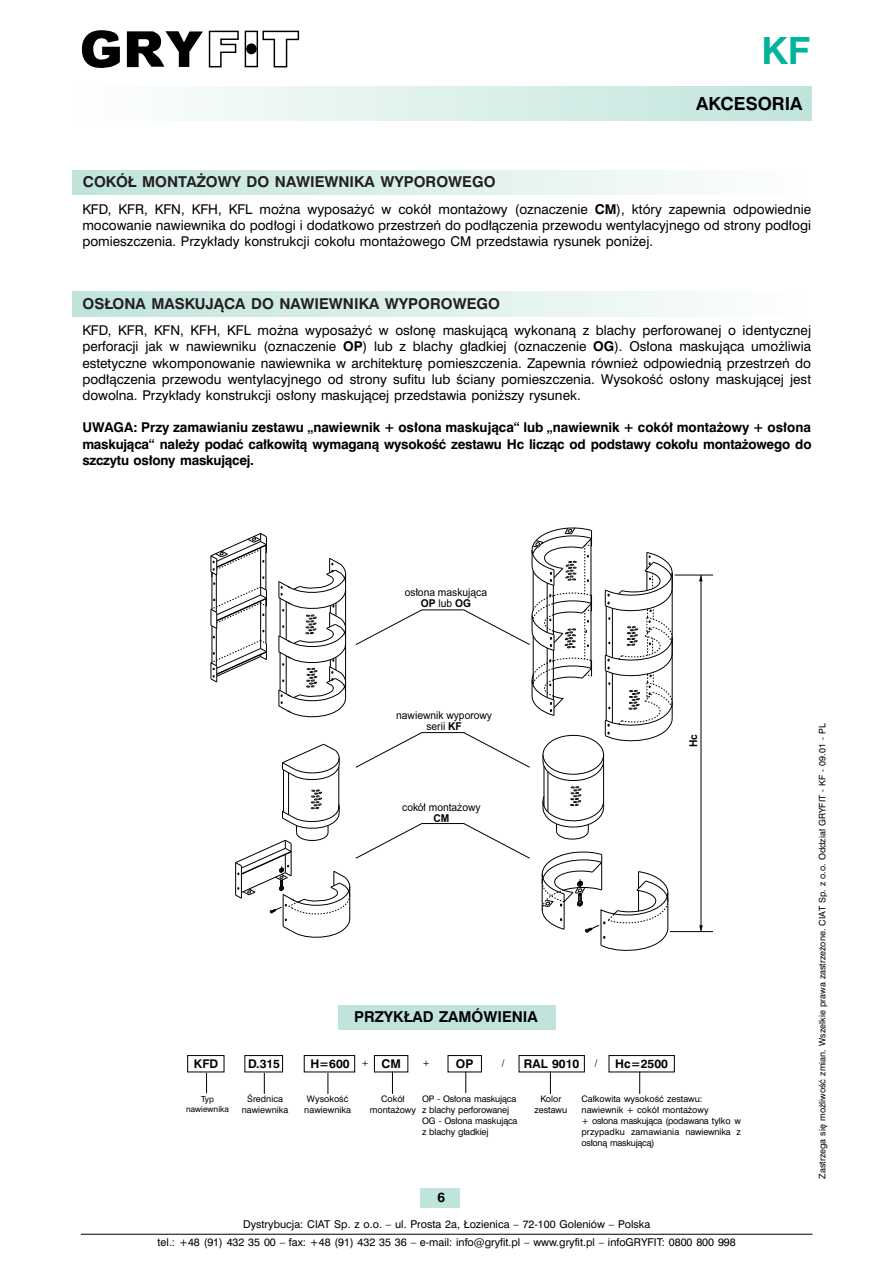
<style>
.page{position:relative;width:893px;height:1262px;background:#fff}
.page>*{position:absolute;margin:0;border:0;box-sizing:border-box;transform-origin:0 0}
.t1{font:700 37.5px "Swiss 721 PL";color:#00b49c}
.t2{font:700 18px "Swiss 721 PL";color:#000}
.t3{font:700 15px "Swiss 721 PL";color:#231f20}
.t4{font:700 15px "Swiss 721 PL";color:#000}
.t5{font:13.5px/16.2px "Swiss 721 PL";color:#000;text-align:justify}
.t6{font:700 13.5px/16.2px "Swiss 721 PL";letter-spacing:-.015em;color:#000;text-align:justify}
.t7{font:700 12px "Swiss 721 PL";color:#000}
.t8{font:10.8px/17.2px "Swiss 721 PL";color:#000;text-align:center}
.t9{font:10.8px/10.8px "Arial PL";color:#000;text-align:center;scale:.95 1}
.t10{font:10.8px "Arial Bold PL";color:#000;scale:.95 1}
.t11{font:9px/10.8px "Swiss 721 PL";color:#000;text-align:center}
.t12{font:8.25px/9.9px "Swiss 721 PL";color:#000;text-align:center}
.s1{font-weight:700}
.s2{font-family:"Arial PL"}
.s3{font-family:"Arial Bold PL"}
</style>
<div class="page">
<div style="left:72px;top:86px;width:739px;height:34px;background:linear-gradient(to right,#feffff,#c0e4db)"></div>
<div style="left:420px;top:1188px;width:39px;height:19px;background:#c0e4dc"></div>
<svg style="left:210px;top:527px;width:468px;height:424px"></svg>
<hr style="left:674px;top:574px;width:39px;height:1px;background:#000">
<hr style="left:670px;top:931px;width:43px;height:1px;background:#000">
<hr style="left:700px;top:575px;width:1px;height:356px;background:#000">
<svg style="left:699px;top:925px;width:3px;height:6px"></svg>
<svg style="left:699px;top:575px;width:3px;height:6px"></svg>
<div style="left:72px;top:292px;width:739px;height:24px;background:linear-gradient(to right,#bfe4db,#fefffe)"></div>
<div style="left:338px;top:1005px;width:217px;height:24px;background:#c0e4dc"></div>
<div style="left:72px;top:170px;width:740px;height:24px;background:linear-gradient(to right,#bfe4db,#fefffe)"></div>
<svg style="left:262px;top:30px;width:38px;height:38px"></svg>
<div style="left:245px;top:31px;width:13px;height:36px;border:1px solid #000"></div>
<div style="left:246px;top:43px;width:11px;height:11px;background:#000;border:1px solid #000;border-radius:50%"></div>
<svg style="left:127px;top:30px;width:112px;height:38px"></svg>
<svg style="left:81px;top:30px;width:39px;height:38px"></svg>
<hr style="left:81px;top:1233px;width:731px;height:1px;background:#000">
<svg style="left:550px;top:1072px;width:1px;height:22px"></svg>
<svg style="left:639px;top:1072px;width:1px;height:22px"></svg>
<svg style="left:465px;top:1072px;width:1px;height:21px"></svg>
<svg style="left:187px;top:1055px;width:221px;height:39px"></svg>
<div style="left:447px;top:1055px;width:34px;height:17px;border:1px solid #000"></div>
<div style="left:518px;top:1055px;width:66px;height:17px;border:1px solid #000"></div>
<div style="left:608px;top:1055px;width:66px;height:17px;border:1px solid #000"></div>
<h1 class="t1" style="left:761px;top:32px;width:50px">KF</h1>
<p class="t3" style="left:83px;top:174px;width:414px">COKÓ¸ MONTA˚OWY DO NAWIEWNIKA WYPOROWEGO</p>
<h2 class="t2" style="left:696px;top:95px;width:108px">AKCESORIA</h2>
<p class="t5" style="left:82px;top:202px;width:730px">KFD, KFR, KFN, KFH, KFL mo˝na wyposa˝yç w cokó∏ monta˝owy (oznaczenie <span class="s1">CM</span>), który zapewnia odpowiednie mocowanie nawiewnika do pod∏ogi i dodatkowo przestrzeƒ do pod∏àczenia przewodu wentylacyjnego od strony pod∏ogi pomieszczenia. Przyk∏ady konstrukcji coko∏u monta˝owego CM przedstawia rysunek poni˝ej.</p>
<p class="t3" style="left:83px;top:296px;width:419px">OS¸ONA MASKUJÑCA DO NAWIEWNIKA WYPOROWEGO</p>
<p class="t5" style="left:82px;top:323px;width:730px">KFD, KFR, KFN, KFH, KFL mo˝na wyposa˝yç w os∏on´ maskujàcà wykonanà z blachy perforowanej o identycznej perforacji jak w nawiewniku (oznaczenie <span class="s1">OP</span>) lub z blachy g∏adkiej (oznaczenie <span class="s1">OG</span>). Os∏ona maskujàca umo˝liwia estetyczne wkomponowanie nawiewnika w architektur´ pomieszczenia. Zapewnia równie˝ odpowiednià przestrzeƒ do pod∏àczenia przewodu wentylacyjnego od strony sufitu lub Êciany pomieszczenia. WysokoÊç os∏ony maskujàcej jest dowolna. Przyk∏ady konstrukcji os∏ony maskujàcej przedstawia poni˝szy rysunek.</p>
<p class="t6" style="left:82px;top:420px;width:730px">UWAGA: Przy zamawianiu zestawu „nawiewnik + os∏ona maskujàca“ lub „nawiewnik + cokó∏ monta˝owy + os∏ona maskujàca“ nale˝y podaç ca∏kowità wymaganà wysokoÊç zestawu Hc liczàc od podstawy coko∏u monta˝owego do szczytu os∏ony maskujàcej.</p>
<p class="t9" style="left:405px;top:587px;width:88px">os∏ona maskujàca</p>
<p class="t10" style="left:421px;top:599px;width:54px">OP <span class="s2">lub</span> OG</p>
<p class="t9" style="left:396px;top:710px;width:102px">nawiewnik wyporowy serii <span class="s3">KF</span></p>
<p class="t9" style="left:402px;top:802px;width:84px">cokó∏ monta˝owy</p>
<p class="t10" style="left:433px;top:814px;width:18px">CM</p>
<p class="t10" style="left:689px;top:747px;width:15px;rotate:-90deg">Hc</p>
<p class="t4" style="left:354px;top:1009px;width:185px">PRZYK¸AD ZAMÓWIENIA</p>
<p class="t7" style="left:194px;top:1057px;width:26px">KFD</p>
<p class="t7" style="left:248px;top:1057px;width:34px">D.315</p>
<p class="t7" style="left:310px;top:1057px;width:41px">H=600</p>
<p class="t7" style="left:381px;top:1057px;width:21px">CM</p>
<p class="t7" style="left:456px;top:1057px;width:19px">OP</p>
<p class="t7" style="left:524px;top:1057px;width:57px">RAL 9010</p>
<p class="t7" style="left:615px;top:1057px;width:54px">Hc=2500</p>
<p class="t11" style="left:361px;top:1058px;width:9px">+</p>
<p class="t11" style="left:422px;top:1058px;width:9px">+</p>
<p class="t11" style="left:501px;top:1058px;width:4px">/</p>
<p class="t11" style="left:595px;top:1058px;width:4px">/</p>
<p class="t12" style="left:186px;top:1094px;width:44px">Typ nawiewnika</p>
<p class="t11" style="left:242px;top:1094px;width:48px">Ârednica nawiewnika</p>
<p class="t11" style="left:304px;top:1094px;width:48px;text-align:left">WysokoÊç nawiewnika</p>
<p class="t11" style="left:370px;top:1094px;width:48px">Cokó∏ monta˝owy</p>
<p class="t11" style="left:422px;top:1094px;width:97px;text-align:left">OP - Os∏ona maskujàca z blachy perforowanej<br>OG - Os∏ona maskujàca z blachy g∏adkiej</p>
<p class="t11" style="left:534px;top:1094px;width:34px">Kolor zestawu</p>
<p class="t11" style="left:581px;top:1094px;width:161px;text-align:left">Ca∏kowita wysokoÊç zestawu: nawiewnik + cokó∏ monta˝owy<br>+ os∏ona maskujàca (podawana tylko w przypadku zamawiania nawiewnika z os∏onà maskujàcà)</p>
<p class="t6" style="left:437px;top:1189px;width:9px">6</p>
<p class="t8" style="left:158px;top:1216px;width:579px">Dystrybucja: CIAT Sp. z o.o. – ul. Prosta 2a, ¸ozienica – 72-100 Goleniów – Polska<br>tel.: +48 (91) 432 35 00 – fax: +48 (91) 432 35 36 – e-mail: info@gryfit.pl – www.gryfit.pl – infoGRYFIT: 0800 800 998</p>
<p class="t11" style="left:817px;top:1178px;width:456px;rotate:-90deg">Zastrzega si´ mo˝liwoÊç zmian. Wszelkie prawa zastrze˝one. CIAT Sp. z o.o. Oddzia∏ GRYFIT - KF - 09.01 - PL</p>
</div>
